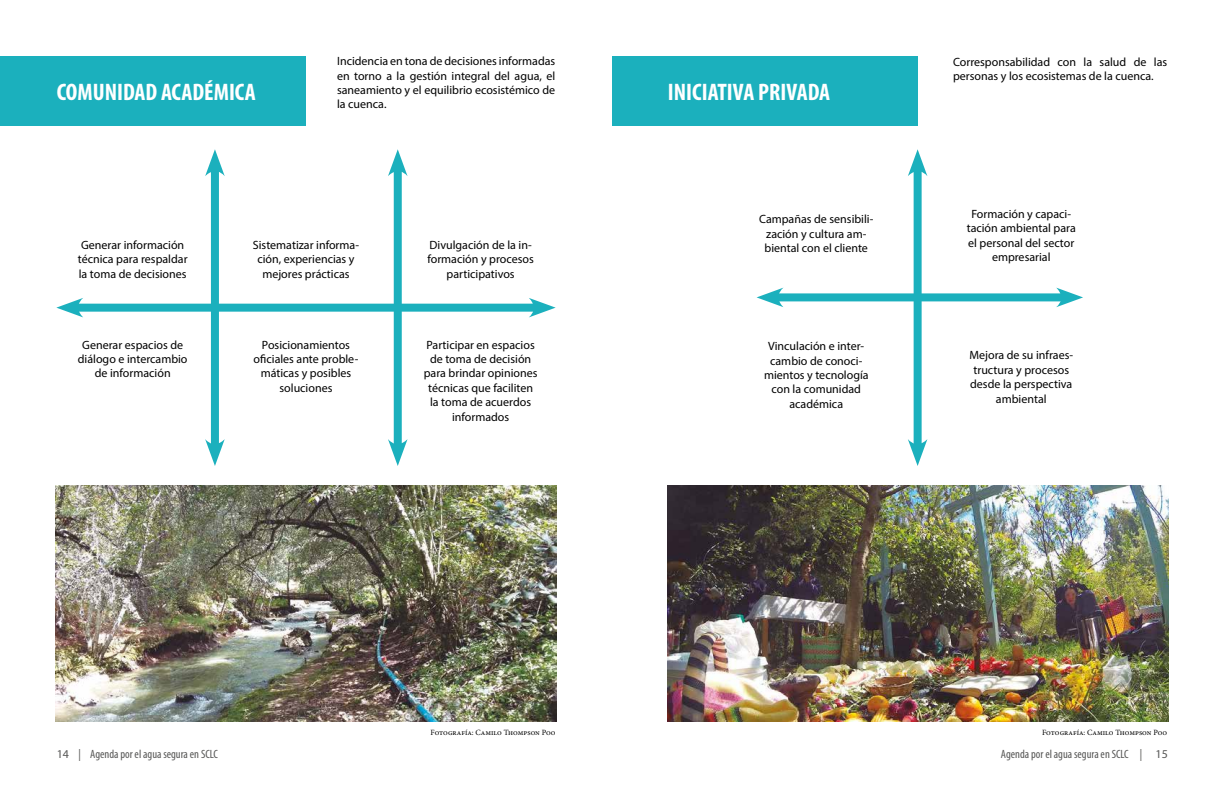
<style>
.page{position:relative;width:1224px;height:792px;background:#fff}
.page>*{position:absolute;margin:0;border:0;box-sizing:border-box;transform-origin:0 0}
.t1{font:700 condensed 24px "Myriad Pro";color:#fff}
.t2{font:12px/14.4px "Myriad Pro";color:#000;text-align:center}
.t3{font:condensed 12px "Myriad Pro";color:#575756}
.t4{font:8px "Minion Pro";color:#000}
.s1{font-stretch:normal}
.s2{font-stretch:normal;color:#000}
</style>
<div class="page">
<div style="left:0;top:57px;width:306px;height:69px;background:#1bb0bd"></div>
<div style="left:72px;top:304px;width:468px;height:8px;background:#1bb0bd"></div>
<svg style="left:56px;top:298px;width:27px;height:19px"></svg>
<svg style="left:529px;top:298px;width:27px;height:19px"></svg>
<div style="left:211px;top:165px;width:8px;height:285px;background:#1bb0bd"></div>
<svg style="left:205px;top:149px;width:20px;height:27px"></svg>
<svg style="left:205px;top:439px;width:20px;height:27px"></svg>
<div style="left:394px;top:165px;width:8px;height:285px;background:#1bb0bd"></div>
<svg style="left:388px;top:149px;width:20px;height:27px"></svg>
<svg style="left:388px;top:439px;width:20px;height:27px"></svg>
<img style="left:56px;top:485px;width:500px;height:236px">
<div style="left:612px;top:57px;width:306px;height:69px;background:#1bb0bd"></div>
<img style="left:667px;top:485px;width:501px;height:236px">
<div style="left:772px;top:293px;width:295px;height:8px;background:#1bb0bd"></div>
<svg style="left:1056px;top:288px;width:27px;height:19px"></svg>
<svg style="left:757px;top:288px;width:27px;height:19px"></svg>
<div style="left:914px;top:165px;width:8px;height:285px;background:#1bb0bd"></div>
<svg style="left:908px;top:149px;width:19px;height:27px"></svg>
<svg style="left:908px;top:439px;width:19px;height:27px"></svg>
<h1 class="t1" style="left:57px;top:77px;width:201px">COMUNIDAD ACADÉMICA</h1>
<p class="t2" style="left:337px;top:54px;width:220px;text-align:justify">Incidencia en tona de decisiones informadas en torno a la gestión integral del agua, el saneamiento y el equilibrio ecosistémico de la cuenca.</p>
<p class="t2" style="left:78px;top:237px;width:111px;text-align:left">Generar información técnica para respaldar la toma de decisiones</p>
<p class="t2" style="left:253px;top:237px;width:108px">Sistematizar informa&shy;ción, experiencias y mejores prácticas</p>
<p class="t2" style="left:427px;top:237px;width:108px">Divulgación de la in&shy;formación y procesos participativos</p>
<p class="t2" style="left:78px;top:337px;width:111px">Generar espacios de diálogo e intercambio de información</p>
<p class="t2" style="left:254px;top:337px;width:106px">Posicionamientos oficiales ante proble&shy;máticas y posibles soluciones</p>
<p class="t2" style="left:424px;top:337px;width:115px">Participar en espacios de toma de decisión para brindar opiniones técnicas que faciliten la toma de acuerdos informados</p>
<h1 class="t1" style="left:668px;top:77px;width:164px">INICIATIVA PRIVADA</h1>
<p class="t2" style="left:953px;top:54px;width:216px;text-align:left">Corresponsabilidad con la salud de las personas y los ecosistemas de la cuenca.</p>
<p class="t2" style="left:759px;top:212px;width:116px">Campañas de sensibili&shy;zación y cultura am&shy;biental con el cliente</p>
<p class="t2" style="left:967px;top:207px;width:111px">Formación y capaci&shy;tación ambiental para el personal del sector empresarial</p>
<p class="t2" style="left:764px;top:339px;width:106px">Vinculación e inter&shy;cambio de conoci&shy;mientos y tecnología con la comunidad académica</p>
<p class="t2" style="left:969px;top:348px;width:105px">Mejora de su infraes&shy;tructura y procesos desde la perspectiva ambiental</p>
<p class="t4" style="left:431px;top:728px;width:127px">Fotografía: Camilo Thompson Poo</p>
<p class="t4" style="left:1042px;top:728px;width:127px">Fotografía: Camilo Thompson Poo</p>
<p class="t3" style="left:57px;top:747px;width:163px"><span class="s1">14</span> | Agenda por el agua segura en SCLC</p>
<p class="t3" style="left:1001px;top:747px;width:168px">Agenda por el agua segura en SCLC | <span class="s1">15</span></p>
<p class="t3" style="left:57px;top:749px;width:155px"><span class="s2">14</span> <span class="s1">|</span> Agenda por el agua segura en SCLC</p>
<p class="t3" style="left:1015px;top:749px;width:155px">Agenda por el agua segura en SCLC <span class="s1">|</span> <span class="s2">15</span></p>
</div>
